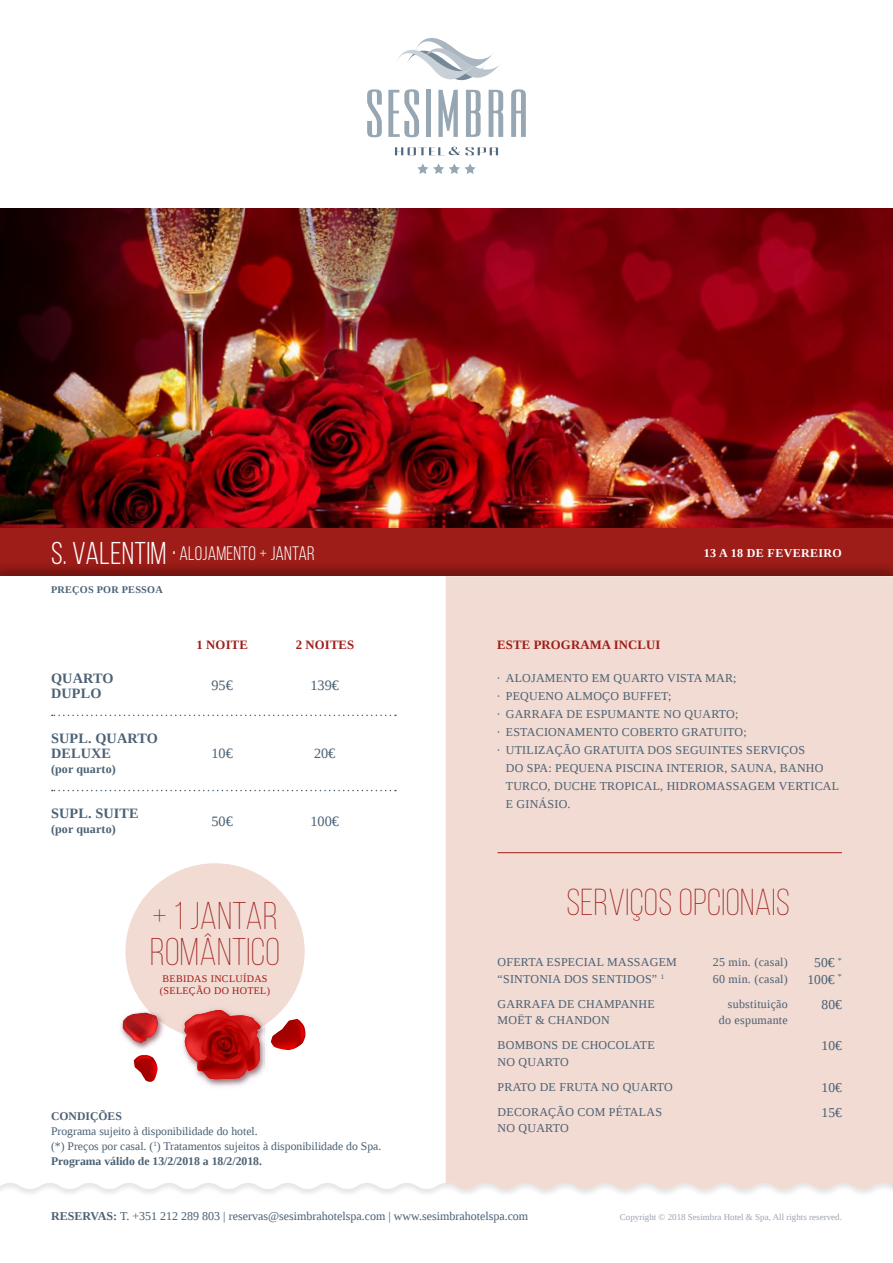
<style>
.page{position:relative;width:893px;height:1263px;background:#fff}
.page>*{position:absolute;margin:0;border:0;box-sizing:border-box;transform-origin:0 0}
.t1{font:300 38.55px/36.8px "Bebas Neue";letter-spacing:.01em;color:#9f1d18}
.t2{font:300 37.5px "Bebas Neue";letter-spacing:.01em;color:#9f1d18}
.t3{font:19.5px "Bebas Neue";letter-spacing:.01em;color:#fff}
.t4{font:700 14.25px/15px "Liberation Serif";letter-spacing:.01em;color:#4b6174}
.t5{font:14.25px "Liberation Serif";color:#4b6174}
.t6{font:13.5px/16.5px "Liberation Serif";color:#4b6174;text-align:center}
.t7{font:700 12.75px "Liberation Serif";letter-spacing:.01em;color:#9f1d18}
.t8{font:12px/16.5px "Liberation Serif";letter-spacing:.02em;color:#4b6174}
.t9{font:12px "Liberation Serif";color:#4b6174}
.t10{font:700 12px "Liberation Serif";letter-spacing:.01em;color:#4b6174}
.t11{font:700 12px "Liberation Serif";letter-spacing:.03em;color:#fff}
.t12{font:11.7px/15px "Liberation Serif";color:#4b6174}
.t13{font:700 11.7px "Liberation Serif";color:#4b6174}
.t14{font:700 10.2px "Liberation Serif";letter-spacing:.025em;color:#4b6174}
.t15{font:10.05px/12.1px "Liberation Serif";letter-spacing:.03em;color:#9f1d18}
.t16{font:9px "Liberation Serif";color:#a0a6b2}
.s1{font-size:31.5px}
.s2{font-weight:700}
</style>
<div class="page">
<img style="left:0;top:209px;width:893px;height:319px">
<div style="left:0;top:528px;width:893px;height:49px;background:#9f1d18"></div>
<div style="left:0;top:561px;width:893px;height:702px;background:#000;opacity:.3"></div>
<div style="left:0;top:576px;width:893px;height:687px;background:#fff"></div>
<div style="left:0;top:1168px;width:893px;height:29px;background:#000;opacity:.1"></div>
<svg style="left:0;top:1168px;width:446px;height:21px"></svg>
<div style="left:446px;top:576px;width:447px;height:613px;background:#f1dbd3"></div>
<svg style="left:395px;top:147px;width:103px;height:8px"></svg>
<svg style="left:511px;top:89px;width:15px;height:48px"></svg>
<svg style="left:388px;top:38px;width:115px;height:99px"></svg>
<svg style="left:367px;top:89px;width:15px;height:48px"></svg>
<svg style="left:417px;top:163px;width:59px;height:11px"></svg>
<svg style="left:52px;top:715px;width:344px;height:1px"></svg>
<svg style="left:52px;top:790px;width:344px;height:1px"></svg>
<hr style="left:497px;top:852px;width:345px;height:1px;background:#9f1d18">
<div style="left:125px;top:863px;width:180px;height:177px;background:#f1dbd3;border-radius:50%"></div>
<img style="left:181px;top:1009px;width:88px;height:78px">
<img style="left:185px;top:1010px;width:45px;height:52px">
<img style="left:248px;top:1051px;width:12px;height:20px">
<img style="left:221px;top:1015px;width:40px;height:36px">
<img style="left:197px;top:1057px;width:51px;height:22px">
<img style="left:206px;top:1018px;width:38px;height:10px">
<img style="left:224px;top:1025px;width:17px;height:3px">
<img style="left:201px;top:1026px;width:24px;height:36px">
<img style="left:217px;top:1028px;width:32px;height:36px">
<img style="left:219px;top:1042px;width:23px;height:20px">
<img style="left:211px;top:1033px;width:24px;height:26px">
<img style="left:120px;top:1008px;width:47px;height:41px">
<img style="left:122px;top:1013px;width:36px;height:31px">
<img style="left:134px;top:1055px;width:24px;height:27px">
<img style="left:271px;top:1019px;width:34px;height:31px">
<h3 class="t3" style="left:51px;top:543px;width:265px"><span class="s1">S. VALENTIM ·</span> ALOJAMENTO + JANTAR</h3>
<p class="t14" style="left:51px;top:582px;width:113px">PREÇOS POR PESSOA</p>
<p class="t7" style="left:196px;top:636px;width:53px">1 NOITE</p>
<p class="t7" style="left:296px;top:636px;width:60px">2 NOITES</p>
<p class="t4" style="left:51px;top:670px;width:64px">QUARTO<br>DUPLO</p>
<p class="t5" style="left:211px;top:676px;width:23px">95€</p>
<p class="t5" style="left:310px;top:676px;width:30px">139€</p>
<p class="t4" style="left:51px;top:730px;width:108px">SUPL. QUARTO<br>DELUXE</p>
<p class="t10" style="left:51px;top:761px;width:66px">(por quarto)</p>
<p class="t5" style="left:211px;top:744px;width:23px">10€</p>
<p class="t5" style="left:314px;top:744px;width:23px">20€</p>
<p class="t4" style="left:51px;top:805px;width:89px">SUPL. SUITE</p>
<p class="t10" style="left:51px;top:821px;width:66px">(por quarto)</p>
<p class="t5" style="left:211px;top:812px;width:23px">50€</p>
<p class="t5" style="left:310px;top:812px;width:30px">100€</p>
<h1 class="t1" style="left:150px;top:897px;width:132px">+ 1 JANTAR<br>ROMÂNTICO</h1>
<p class="t15" style="left:160px;top:972px;width:112px">BEBIDAS INCLUÍDAS (SELEÇÃO DO HOTEL)</p>
<p class="t13" style="left:51px;top:1108px;width:72px">CONDIÇÕES</p>
<p class="t12" style="left:51px;top:1124px;width:332px">Programa sujeito à disponibilidade do hotel.<br>(*) Preços por casal. (<sup>1</sup>) Tratamentos sujeitos à disponibilidade do Spa.<br><span class="s2">Programa válido de 13/2/2018 a 18/2/2018.</span></p>
<p class="t11" style="left:704px;top:544px;width:140px">13 A 18 DE FEVEREIRO</p>
<p class="t7" style="left:497px;top:636px;width:165px">ESTE PROGRAMA INCLUI</p>
<p class="t8" style="left:497px;top:670px;width:241px">· ALOJAMENTO EM QUARTO VISTA MAR;</p>
<p class="t8" style="left:497px;top:688px;width:176px">· PEQUENO ALMOÇO BUFFET;</p>
<p class="t8" style="left:497px;top:706px;width:243px">· GARRAFA DE ESPUMANTE NO QUARTO;</p>
<p class="t8" style="left:497px;top:724px;width:251px">· ESTACIONAMENTO COBERTO GRATUITO;</p>
<p class="t8" style="left:497px;top:742px;width:309px">· UTILIZAÇÃO GRATUITA DOS SEGUINTES SERVIÇOS</p>
<p class="t8" style="left:506px;top:760px;width:319px">DO SPA: PEQUENA PISCINA INTERIOR, SAUNA, BANHO</p>
<p class="t8" style="left:506px;top:778px;width:335px">TURCO, DUCHE TROPICAL, HIDROMASSAGEM VERTICAL</p>
<p class="t8" style="left:506px;top:796px;width:66px">E GINÁSIO.</p>
<h2 class="t2" style="left:566px;top:882px;width:225px">SERVIÇOS OPCIONAIS</h2>
<p class="t8" style="left:497px;top:954px;width:181px">OFERTA ESPECIAL MASSAGEM “SINTONIA DOS SENTIDOS” <sup>1</sup></p>
<p class="t8" style="left:497px;top:995px;width:159px">GARRAFA DE CHAMPANHE<br>MOËT &amp; CHANDON</p>
<p class="t8" style="left:497px;top:1037px;width:159px">BOMBONS DE CHOCOLATE<br>NO QUARTO</p>
<p class="t8" style="left:497px;top:1074px;width:177px;line-height:25px">PRATO DE FRUTA NO QUARTO<br>DECORAÇÃO COM PÉTALAS</p>
<p class="t8" style="left:497px;top:1120px;width:73px">NO QUARTO</p>
<p class="t8" style="left:713px;top:954px;width:77px">25 min. (casal)<br>60 min. (casal)</p>
<p class="t8" style="left:719px;top:995px;width:70px;text-align:right">substituição do espumante</p>
<p class="t6" style="left:808px;top:954px;width:36px">50€ <sup>*<br></sup>100€ <sup>*</sup></p>
<p class="t6" style="left:822px;top:996px;width:22px">80€</p>
<p class="t6" style="left:822px;top:1037px;width:22px">10€</p>
<p class="t6" style="left:822px;top:1075px;width:22px;line-height:25px;text-align:left">10€<br>15€</p>
<p class="t9" style="left:51px;top:1208px;width:479px"><span class="s2">RESERVAS:</span> T. +351 212 289 803 | reservas@sesimbrahotelspa.com | www.sesimbrahotelspa.com</p>
<p class="t16" style="left:620px;top:1211px;width:224px">Copyright © 2018 Sesimbra Hotel &amp; Spa, All rights reserved.</p>
</div>
